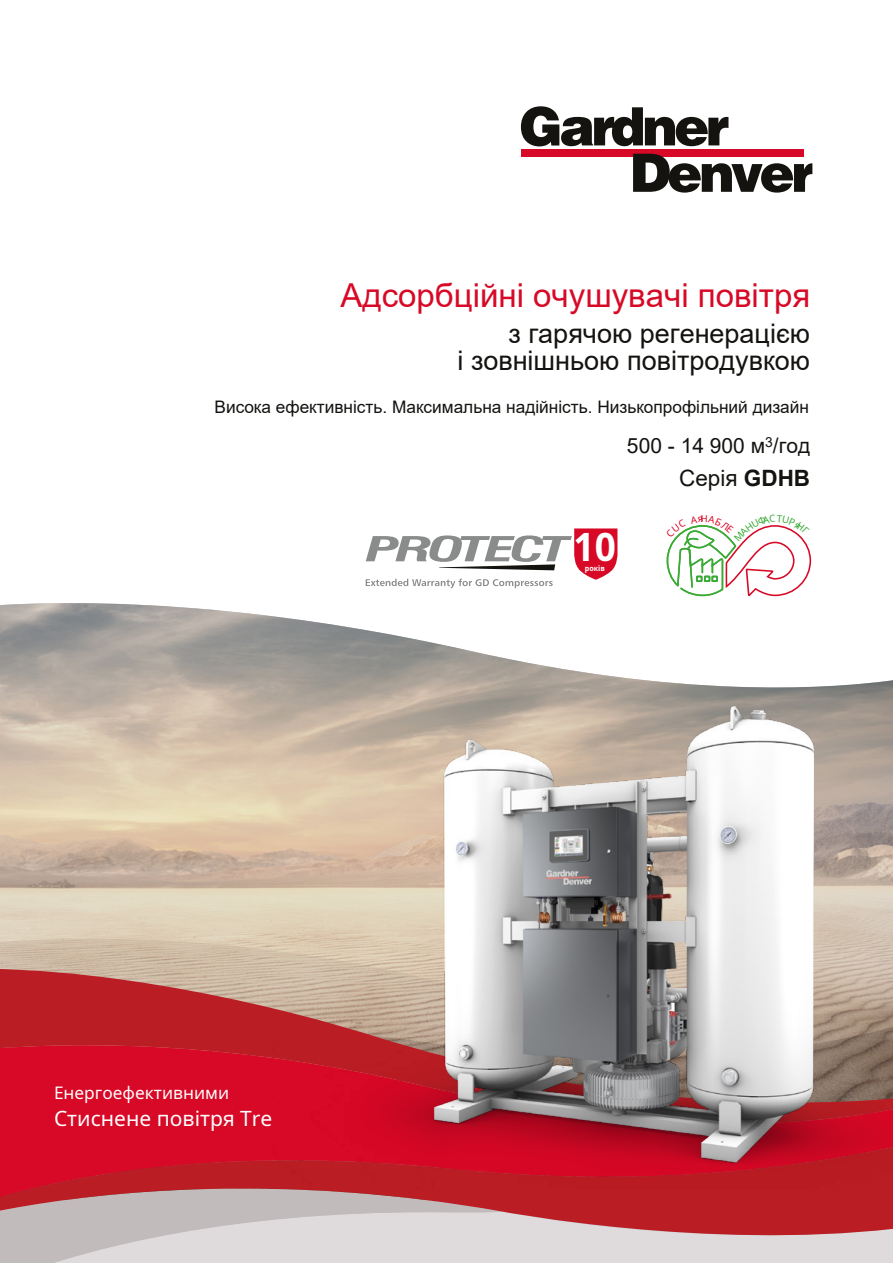
<style>
.page{position:relative;width:893px;height:1263px;background:#fff}
.page>*{position:absolute;margin:0;border:0;box-sizing:border-box;transform-origin:0 0}
.t1{font:700 39px "Noto Sans";color:#fff;scale:.95 1}
.t2{font:33px "Arial";color:#d70926}
.t3{font:27px/27px "Arial";color:#141310;text-align:right}
.t4{font:22.5px "Arial";color:#141310}
.t5{font:21px "Noto Sans";color:#fff}
.t6{font:21px "Arial";color:#141310}
.t7{font:17.25px "Arial";color:#141310}
.t8{font:17.25px "Noto Sans";color:#fff}
.t9{font:700 7.5px "Noto Sans";color:#fff;scale:.95 1}
.s1{font-weight:700}
</style>
<div class="page">
<div style="left:521px;top:149px;width:283px;height:7px;background:#d70926"></div>
<svg style="left:633px;top:154px;width:179px;height:39px"></svg>
<svg style="left:521px;top:106px;width:207px;height:40px"></svg>
<div style="left:504px;top:1250px;width:389px;height:13px;background:#dfdbdc"></div>
<svg style="left:0;top:1250px;width:504px;height:13px"></svg>
<svg style="left:0;top:939px;width:272px;height:30px;fill:#d0bda7"></svg>
<svg style="left:0;top:969px;width:272px;height:72px;fill:#ba1d24"></svg>
<svg style="left:0;top:1201px;width:893px;height:49px"></svg>
<svg style="left:0;top:1041px;width:893px;height:160px;fill:#d70926"></svg>
<svg style="left:366px;top:528px;width:252px;height:60px"></svg>
<img style="left:272px;top:672px;width:621px;height:518px">
<svg style="left:666px;top:525px;width:146px;height:71px"></svg>
<h2 class="t2" style="left:340px;top:273px;width:471px">Адсорбційні очушувачі повітря</h2>
<h3 class="t3" style="left:457px;top:319px;width:354px">з гарячою регенерацією<br>і зовнішньою повітродувкою</h3>
<p class="t7" style="left:215px;top:395px;width:596px">Висока ефективність. Максимальна надійність. Низькопрофільний дизайн</p>
<p class="t6" style="left:627px;top:431px;width:185px">500 - 14 900 м<sup>3</sup>/год</p>
<h3 class="t4" style="left:679px;top:463px;width:132px">Серія <span class="s1">GDHB</span></h3>
<p class="t8" style="left:54px;top:1081px;width:177px">Енергоефективними</p>
<p class="t5" style="left:54px;top:1104px;width:220px">Стиснене повітря Tre</p>
<h1 class="t1" style="left:574px;top:520px;width:46px">10</h1>
<p class="t9" style="left:585px;top:563px;width:23px">років</p>
</div>
